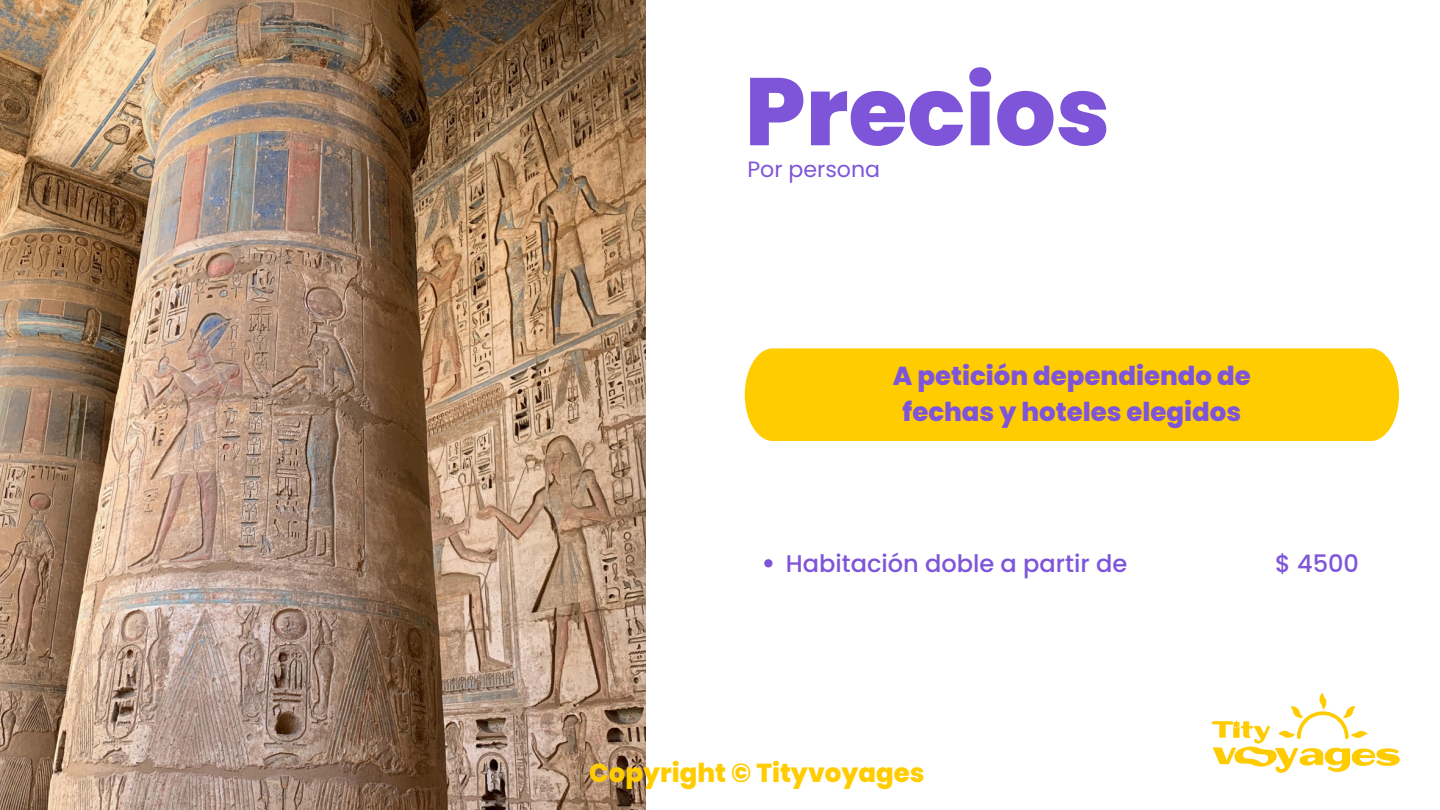
<style>
.page{position:relative;width:1440px;height:810px;background:#fff}
.page>*{position:absolute;margin:0;border:0;box-sizing:border-box;transform-origin:0 0}
.t1{font:800 95.7px "Poppins";color:#7e55d9}
.t2{font:800 26px/36px "Poppins";color:#7e55d9;text-align:center}
.t3{font:800 26px "Poppins";color:#fc0}
.t4{font:500 24.1px "Poppins";color:#7e55d9}
.t5{font:22.1px "Poppins";color:#7e55d9}
</style>
<div class="page">
<img style="left:1212px;top:693px;width:188px;height:80px">
<img style="left:0;top:0;width:646px;height:810px">
<svg style="left:764px;top:559px;width:8px;height:8px"></svg>
<div style="left:745px;top:348px;width:654px;height:93px;background:#fc0"></div>
<p class="t1" style="left:745px;top:45px;width:367px">Precios</p>
<p class="t5" style="left:748px;top:153px;width:134px">Por persona</p>
<p class="t2" style="left:893px;top:358px;width:359px">A petición dependiendo de fechas y hoteles elegidos</p>
<h2 class="t4" style="left:786px;top:547px;width:343px">Habitación doble a partir de</h2>
<p class="t4" style="left:1275px;top:547px;width:85px">$ 4500</p>
<p class="t3" style="left:589px;top:754px;width:337px">Copyright © Tityvoyages</p>
</div>
